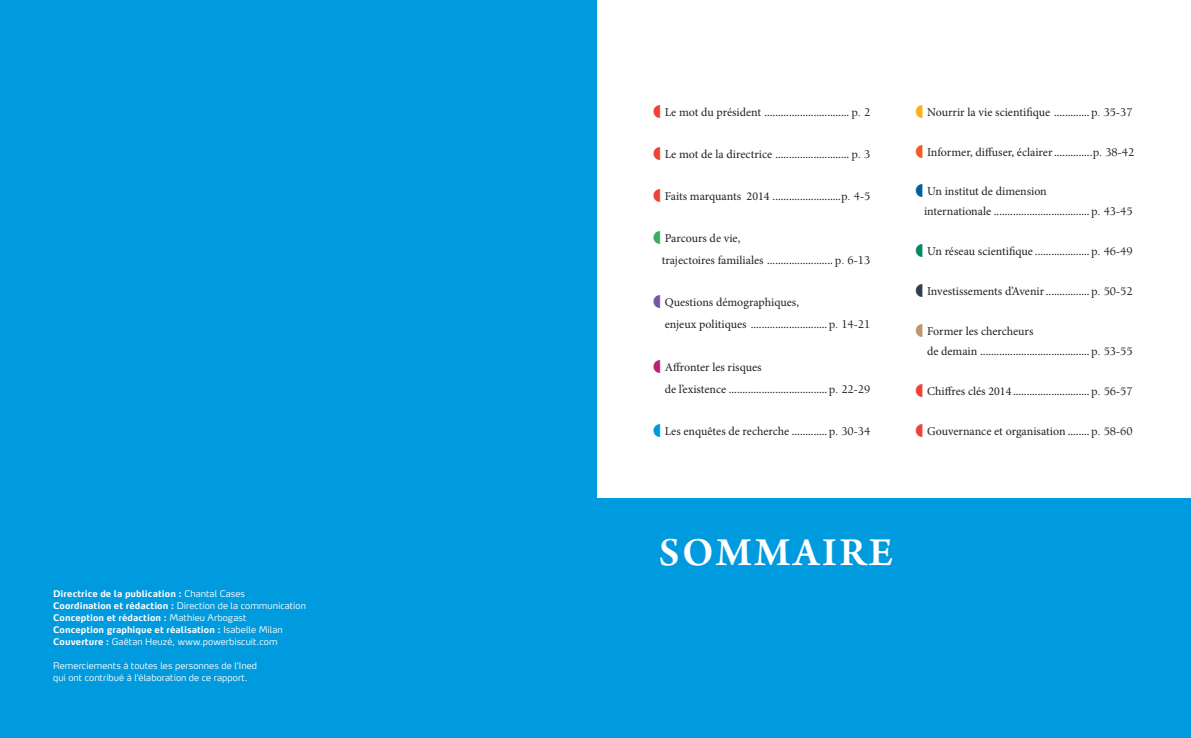
<style>
.page{position:relative;width:1191px;height:738px;background:#fff}
.page>*{position:absolute;margin:0;border:0;box-sizing:border-box;transform-origin:0 0}
.t1{font:600 42px "Arno Pro";letter-spacing:.065em;color:#fff}
.t2{font:12px/22.2px "Minion Pro";color:#231f20}
.t3{font:700 9px/12px "Max OT";letter-spacing:.005em;color:#fff}
.t4{font:300 9px/12px "Max OT";letter-spacing:.005em;color:#fff}
.s1{font-weight:300}
.s2{font-family:"Berkeley";font-weight:500}
</style>
<div class="page">
<div style="left:581px;top:498px;width:610px;height:239px;background:#009bde"></div>
<div style="left:0;top:0;width:596px;height:737px;background:#009bde"></div>
<p class="t3" style="left:53px;top:587px;width:254px">Directrice de la publication : <span class="s1">Chantal Cases<br></span>Coordination et rédaction : <span class="s1">Direction de la communication </span>Conception et rédaction : <span class="s1">Mathieu Arbogast<br></span>Conception graphique et réalisation : <span class="s1">Isabelle Milan </span>Couverture : <span class="s1">Gaëtan Heuzé, www.powerbiscuit.com</span></p>
<p class="t4" style="left:53px;top:659px;width:205px">Remerciements à toutes les personnes de l’Ined qui ont contribué à l’élaboration de ce rapport.</p>
<p class="t2" style="left:665px;top:101px;width:207px">Le mot du président ............................... <span class="s2">p. 2</span></p>
<p class="t2" style="left:665px;top:143px;width:207px">Le mot de la directrice ........................... <span class="s2">p. 3</span></p>
<p class="t2" style="left:665px;top:185px;width:207px">Faits marquants 2014 .........................<span class="s2">p. 4-5</span></p>
<p class="t2" style="left:662px;top:227px;width:210px">Parcours de vie,<br>trajectoires familiales ........................ <span class="s2">p. 6-13</span></p>
<p class="t2" style="left:665px;top:291px;width:207px">Questions démographiques,<br>enjeux politiques ............................<span class="s2">p. 14-21</span></p>
<p class="t2" style="left:665px;top:355px;width:207px">Affronter les risques<br>de l’existence ....................................<span class="s2">p. 22-29</span></p>
<p class="t2" style="left:665px;top:419px;width:207px">Les enquêtes de recherche .............<span class="s2">p. 30-34</span></p>
<p class="t2" style="left:927px;top:101px;width:207px">Nourrir la vie scientifique .............<span class="s2">p. 35-37</span></p>
<p class="t2" style="left:927px;top:141px;width:209px">Informer, diffuser, éclairer..............<span class="s2">p. 38-42</span></p>
<p class="t2" style="left:924px;top:181px;width:210px;line-height:20px">Un institut de dimension<br>internationale ...................................<span class="s2">p. 43-45</span></p>
<p class="t2" style="left:927px;top:240px;width:207px">Un réseau scientifique ....................<span class="s2">p. 46-49</span></p>
<p class="t2" style="left:927px;top:280px;width:207px">Investissements d’Avenir................<span class="s2">p. 50-52</span></p>
<p class="t2" style="left:927px;top:321px;width:207px;line-height:20px">Former les chercheurs<br>de demain ........................................<span class="s2">p. 53-55</span></p>
<p class="t2" style="left:927px;top:380px;width:207px">Chiffres clés 2014 ............................<span class="s2">p. 56-57</span></p>
<p class="t2" style="left:927px;top:419px;width:207px">Gouvernance et organisation ........<span class="s2">p. 58-60</span></p>
<h1 class="t1" style="left:659px;top:527px;width:236px">SOMMAIRE</h1>
</div>
